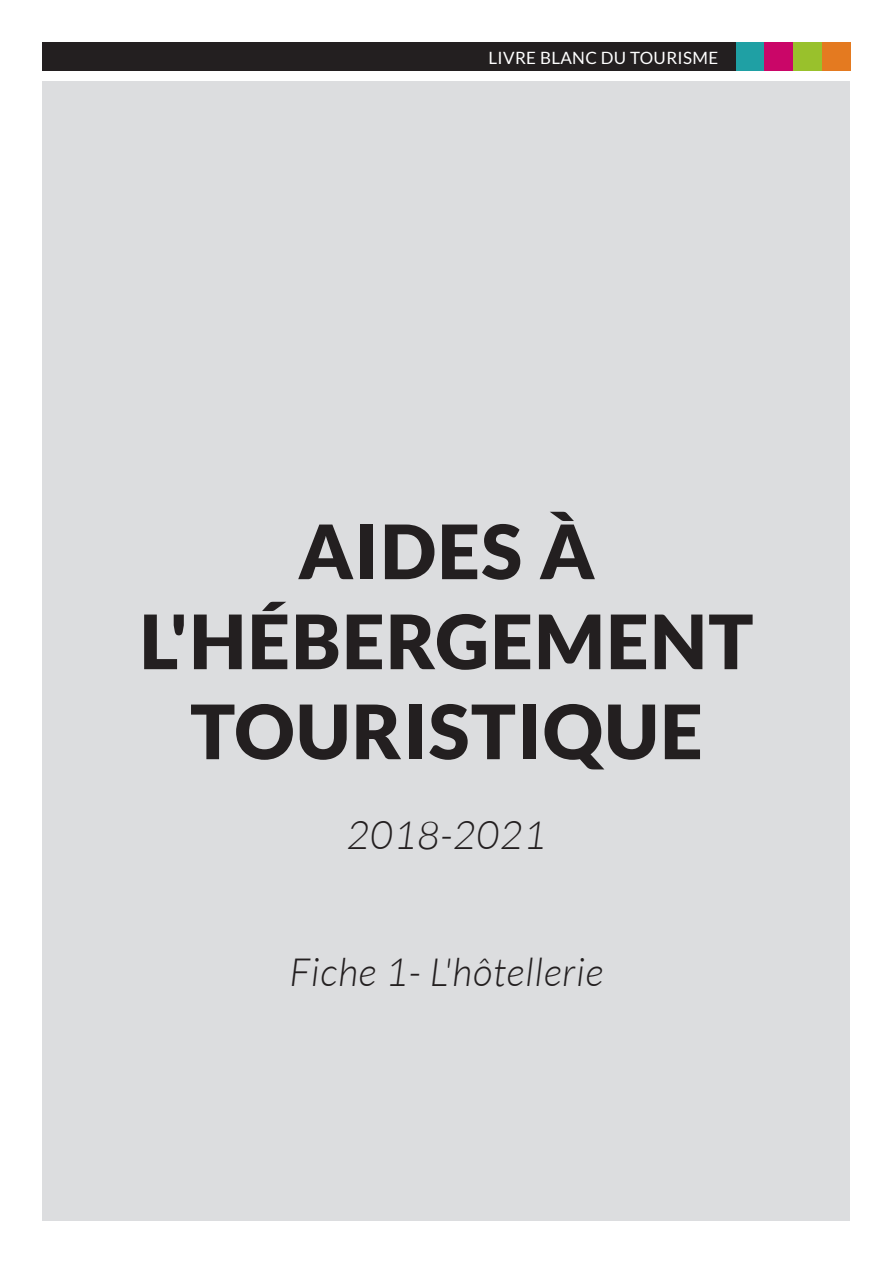
<style>
.page{position:relative;width:893px;height:1263px;background:#fff}
.page>*{position:absolute;margin:0;border:0;box-sizing:border-box;transform-origin:0 0}
.t1{font:900 75px/90px "Lato";letter-spacing:.02em;color:#231f20;text-align:center}
.t2{font:italic 300 39px "Lato";letter-spacing:.02em;color:#231f20}
.t3{font:16.95px "Lato";letter-spacing:.02em;color:#fff}
</style>
<div class="page">
<div style="left:43px;top:43px;width:693px;height:28px;background:#231f20"></div>
<div style="left:43px;top:81px;width:807px;height:1139px;background:#dcdddf"></div>
<div style="left:736px;top:43px;width:29px;height:28px;background:#1fa0a4"></div>
<div style="left:765px;top:43px;width:28px;height:28px;background:#ca0668"></div>
<div style="left:793px;top:43px;width:29px;height:28px;background:#99c12c"></div>
<div style="left:822px;top:43px;width:28px;height:28px;background:#e47a20"></div>
<p class="t3" style="left:489px;top:48px;width:231px">LIVRE BLANC DU TOURISME</p>
<p class="t1" style="left:298px;top:505px;width:298px">AIDES À</p>
<p class="t1" style="left:140px;top:595px;width:615px">L'HÉBERGEMENT<br>TOURISTIQUE</p>
<p class="t2" style="left:347px;top:814px;width:201px">2018-2021</p>
<p class="t2" style="left:290px;top:951px;width:315px">Fiche 1- L'hôtellerie</p>
</div>
